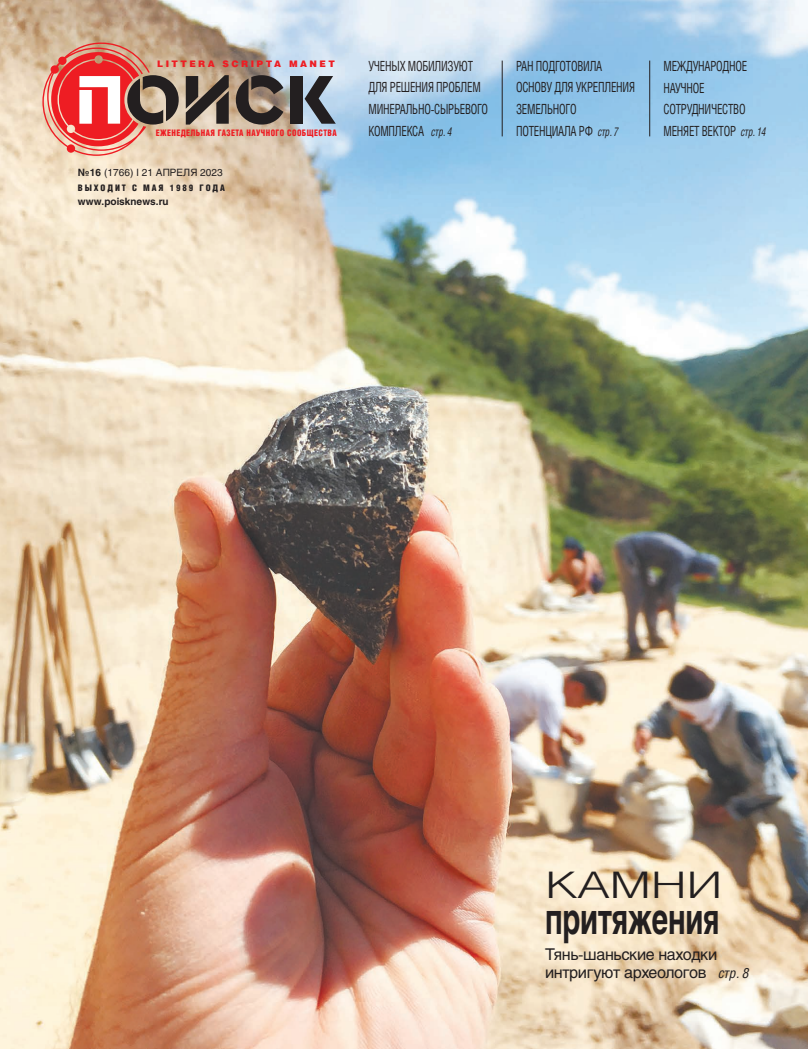
<style>
.page{position:relative;width:808px;height:1049px;background:#fff}
.page>*{position:absolute;margin:0;border:0;box-sizing:border-box;transform-origin:0 0}
.t1{font:700 42.8px "Helios C";letter-spacing:-.01em;color:#231f20;scale:.68 1}
.t2{font:36.6px "Helios Light C";letter-spacing:-.01em;color:#231f20;scale:1.36 1}
.t3{font:16.1px/18px "Helios C";letter-spacing:-.025em;color:#231f20}
.t4{font:14px/21.7px "Helios Cond C";letter-spacing:-.02em;color:#231f20;scale:.8 1}
.t5{font:10px "Helios C";letter-spacing:.005em;color:#231f20}
.t6{font:700 10px "Helios C";color:#231f20}
.t7{font:9px "Helios Cond Black C";letter-spacing:.05em;color:#ee1d23;scale:.9 1}
.t8{font:9px "Helios Cond Black C";letter-spacing:.21em;color:#231f20}
.t9{font:9px "Helios Black C";letter-spacing:.27em;color:#ee1d23}
.s1{font-weight:700}
.s2{font-style:italic;font-size:12px}
.s3{font-family:"Helios Cond C";font-style:italic;font-size:14px}
</style>
<div class="page">
<img style="left:0;top:0;width:808px;height:1049px">
<svg style="left:42px;top:42px;width:137px;height:114px"></svg>
<svg style="left:186px;top:75px;width:43px;height:50px"></svg>
<svg style="left:236px;top:75px;width:47px;height:50px"></svg>
<div style="left:290px;top:76px;width:13px;height:48px;background:#231f20"></div>
<svg style="left:305px;top:76px;width:31px;height:48px"></svg>
<hr style="left:502px;top:61px;width:1px;height:75px;background:#231f20">
<hr style="left:649px;top:61px;width:1px;height:75px;background:#231f20">
<p class="t9" style="left:157px;top:58px;width:179px">LITTERA SCRIPTA MANET</p>
<p class="t7" style="left:156px;top:128px;width:202px">ЕЖЕНЕДЕЛЬНАЯ ГАЗЕТА НАУЧНОГО СООБЩЕСТВА</p>
<p class="t5" style="left:78px;top:167px;width:146px"><span class="s1">№16</span> (1766) I 21 АПРЕЛЯ 2023</p>
<p class="t8" style="left:78px;top:182px;width:148px">ВЫХОДИТ С МАЯ 1989 ГОДА</p>
<p class="t6" style="left:78px;top:195px;width:92px">www.poisknews.ru</p>
<p class="t4" style="left:369px;top:54px;width:151px">УЧЕНЫХ МОБИЛИЗУЮТ<br>ДЛЯ РЕШЕНИЯ ПРОБЛЕМ<br>МИНЕРАЛЬНО-СЫРЬЕВОГО<br>КОМПЛЕКСА <span class="s2">стр. 4</span></p>
<p class="t4" style="left:516px;top:54px;width:150px">РАН ПОДГОТОВИЛА<br>ОСНОВУ ДЛЯ УКРЕПЛЕНИЯ<br>ЗЕМЕЛЬНОГО<br>ПОТЕНЦИАЛА РФ <span class="s2">стр. 7</span></p>
<p class="t4" style="left:663px;top:55px;width:130px">МЕЖДУНАРОДНОЕ<br>НАУЧНОЕ<br>СОТРУДНИЧЕСТВО<br>МЕНЯЕТ ВЕКТОР <span class="s2">стр. 14</span></p>
<h2 class="t2" style="left:545px;top:862px;width:132px">КАМНИ</h2>
<h1 class="t1" style="left:545px;top:893px;width:258px">притяжения</h1>
<p class="t3" style="left:545px;top:945px;width:206px">Тянь-шаньские находки интригуют археологов <span class="s3">стр. 8</span></p>
</div>
